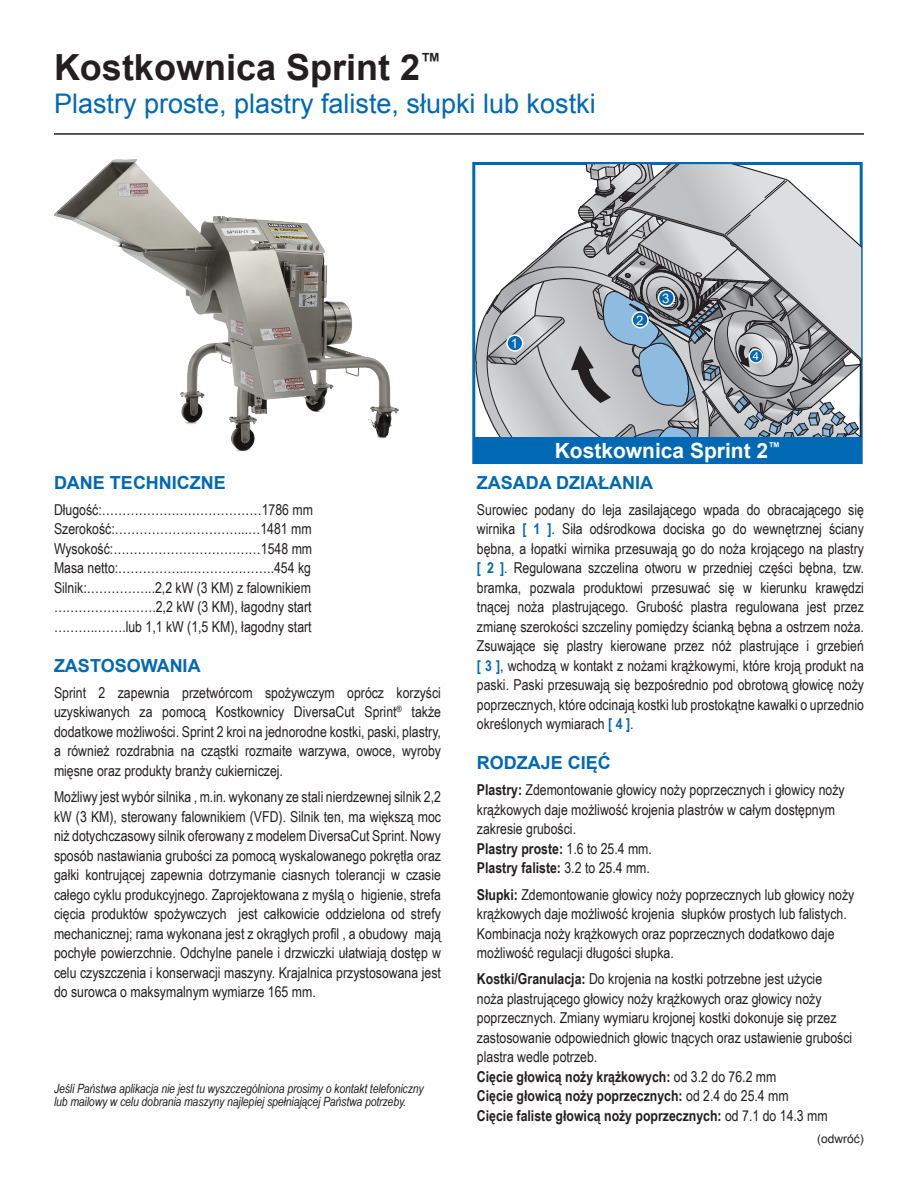
<style>
.page{position:relative;width:918px;height:1188px;background:#fff}
.page>*{position:absolute;margin:0;border:0;box-sizing:border-box;transform-origin:0 0}
.Heading_1{font:700 36px "Arial";color:#231f20}
.Heading_2__bottom{font:27px "Arial";color:#0168b3}
.t1{font:700 21px "Arial";color:#fff}
.Heading_3__paragraph{font:700 18px "Arial";color:#0168b3}
.P_after_heading_not{font:700 18px "Arial";color:#0168b3}
.P_after_heading_just{font:700 18px "Arial";color:#0168b3}
.P_after_heading_just-2{font:15px/19.5px "Arial Narrow";color:#231f20}
.Heading_3__paragraph-2{font:15px/19.5px "Arial Narrow";color:#231f20;text-align:justify}
.P_after_heading_not-2{font:15px "Arial Narrow";color:#231f20}
.t2{font:700 15px "Arial Narrow";color:#231f20}
.t3{font:13.2px "Arial";color:#fff}
.t4{font:italic 12.75px/13.5px "Arial Narrow";letter-spacing:-.01em;color:#231f20}
.t5{font:12px "Arial";color:#231f20}
.t6{font:11.25px "Arial";color:#fff}
.s1{font-weight:700;color:#0168b3}
.s2{font-weight:700}
.s3{font-weight:400}
</style>
<div class="page">
<hr style="left:54px;top:133px;width:810px;height:2px;background:#231f20">
<img style="left:54px;top:160px;width:345px;height:292px">
<svg style="left:475px;top:164px;width:387px;height:300px;background:#a6b3bd"></svg>
<p class="Heading_1" style="left:54px;top:44px;width:389px">Kostkownica Sprint 2<sup>™</sup></p>
<p class="Heading_2__bottom" style="left:54px;top:85px;width:543px">Plastry proste, plastry faliste, słupki lub kostki</p>
<p class="t3" style="left:511px;top:335px;width:9px">1</p>
<p class="t3" style="left:636px;top:311px;width:9px">2</p>
<p class="t3" style="left:662px;top:290px;width:9px">3</p>
<p class="t6" style="left:753px;top:349px;width:8px">4</p>
<p class="Heading_3__paragraph" style="left:54px;top:470px;width:173px">DANE TECHNICZNE</p>
<p class="P_after_heading_not-2" style="left:54px;top:499px;width:261px">Długość:…………………………………1786 mm</p>
<p class="P_after_heading_not-2" style="left:54px;top:518px;width:259px">Szerokość:…………………………...…1481 mm</p>
<p class="P_after_heading_not-2" style="left:54px;top:538px;width:260px">Wysokość:………………………………1548 mm</p>
<p class="P_after_heading_not-2" style="left:54px;top:557px;width:259px">Masa netto:……………....………………..454 kg</p>
<p class="P_after_heading_not-2" style="left:54px;top:577px;width:258px">Silnik:……………..2,2 kW (3 KM) z falownikiem</p>
<p class="P_after_heading_not-2" style="left:54px;top:596px;width:259px">…………………….2,2 kW (3 KM), łagodny start</p>
<p class="P_after_heading_not-2" style="left:54px;top:616px;width:259px">………..…….lub 1,1 kW (1,5 KM), łagodny start</p>
<p class="P_after_heading_not" style="left:54px;top:653px;width:148px">ZASTOSOWANIA</p>
<p class="Heading_3__paragraph-2" style="left:54px;top:682px;width:389px">Sprint 2 zapewnia przetwórcom spożywczym oprócz korzyści uzyskiwanych za pomocą Kostkownicy DiversaCut Sprint<sup>®</sup> także dodatkowe możliwości. Sprint 2 kroi na jednorodne kostki, paski, plastry, a również rozdrabnia na cząstki rozmaite warzywa, owoce, wyroby mięsne oraz produkty branży cukierniczej.</p>
<p class="Heading_3__paragraph-2" style="left:54px;top:786px;width:389px">Możliwy jest wybór silnika , m.in. wykonany ze stali nierdzewnej silnik 2,2 kW (3 KM), sterowany falownikiem (VFD). Silnik ten, ma większą moc niż dotychczasowy silnik oferowany z modelem DiversaCut Sprint. Nowy sposób nastawiania grubości za pomocą wyskalowanego pokrętła oraz gałki kontrującej zapewnia dotrzymanie ciasnych tolerancji w czasie całego cyklu produkcyjnego. Zaprojektowana z myślą o higienie, strefa cięcia produktów spożywczych jest całkowicie oddzielona od strefy mechanicznej; rama wykonana jest z okrągłych profil , a obudowy mają pochyłe powierzchnie. Odchylne panele i drzwiczki ułatwiają dostęp w celu czyszczenia i konserwacji maszyny. Krajalnica przystosowana jest do surowca o maksymalnym wymiarze 165 mm.</p>
<p class="t4" style="left:54px;top:1081px;width:371px">Jeśli Państwa aplikacja nie jest tu wyszczególniona prosimy o kontakt telefoniczny lub mailowy w celu dobrania maszyny najlepiej spełniającej Państwa potrzeby.</p>
<p class="t1" style="left:555px;top:436px;width:227px">Kostkownica Sprint 2<sup>™</sup></p>
<p class="Heading_3__paragraph" style="left:477px;top:470px;width:178px">ZASADA DZIAŁANIA</p>
<p class="P_after_heading_just-2" style="left:477px;top:499px;width:389px;text-align:justify">Surowiec podany do leja zasilającego wpada do obracającego się wirnika <span class="s1">[ 1 ]</span>. Siła odśrodkowa dociska go do wewnętrznej ściany bębna, a łopatki wirnika przesuwają go do noża krojącego na plastry <span class="s1">[ 2 ]</span>. Regulowana szczelina otworu w przedniej części bębna, tzw. bramka, pozwala produktowi przesuwać się w kierunku krawędzi tnącej noża plastrującego. Grubość plastra regulowana jest przez zmianę szerokości szczeliny pomiędzy ścianką bębna a ostrzem noża.<br>Zsuwające się plastry kierowane przez nóż plastrujące i grzebień <span class="s1">[ 3 ]</span>, wchodzą w kontakt z nożami krążkowymi, które kroją produkt na paski. Paski przesuwają się bezpośrednio pod obrotową głowicę noży poprzecznych, które odcinają kostki lub prostokątne kawałki o uprzednio określonych wymiarach <span class="s1">[ 4 ]</span>.</p>
<p class="P_after_heading_just" style="left:477px;top:751px;width:136px">RODZAJE CIĘĆ</p>
<p class="P_after_heading_just-2" style="left:477px;top:780px;width:369px"><span class="s2">Plastry:</span> Zdemontowanie głowicy noży poprzecznych i głowicy noży krążkowych daje możliwość krojenia plastrów w całym dostępnym zakresie grubości.</p>
<p class="t2" style="left:477px;top:837px;width:177px">Plastry proste: <span class="s3">1.6 to 25.4 mm.</span></p>
<p class="t2" style="left:477px;top:857px;width:174px">Plastry faliste: <span class="s3">3.2 to 25.4 mm.</span></p>
<p class="P_after_heading_just-2" style="left:477px;top:884px;width:379px"><span class="s2">Słupki:</span> Zdemontowanie głowicy noży poprzecznych lub głowicy noży krążkowych daje możliwość krojenia słupków prostych lub falistych.<br>Kombinacja noży krążkowych oraz poprzecznych dodatkowo daje możliwość regulacji długości słupka.</p>
<p class="P_after_heading_just-2" style="left:477px;top:969px;width:377px"><span class="s2">Kostki/Granulacja:</span> Do krojenia na kostki potrzebne jest użycie noża plastrującego głowicy noży krążkowych oraz głowicy noży poprzecznych. Zmiany wymiaru krojonej kostki dokonuje się przez zastosowanie odpowiednich głowic tnących oraz ustawienie grubości plastra wedle potrzeb.</p>
<p class="t2" style="left:477px;top:1065px;width:301px">Cięcie głowicą noży krążkowych: <span class="s3">od 3.2 do 76.2 mm</span></p>
<p class="t2" style="left:477px;top:1085px;width:313px">Cięcie głowicą noży poprzecznych: <span class="s3">od 2.4 do 25.4 mm</span></p>
<p class="t2" style="left:477px;top:1104px;width:352px">Cięcie faliste głowicą noży poprzecznych: <span class="s3">od 7.1 do 14.3 mm</span></p>
<p class="t5" style="left:817px;top:1131px;width:48px">(odwróć)</p>
</div>
